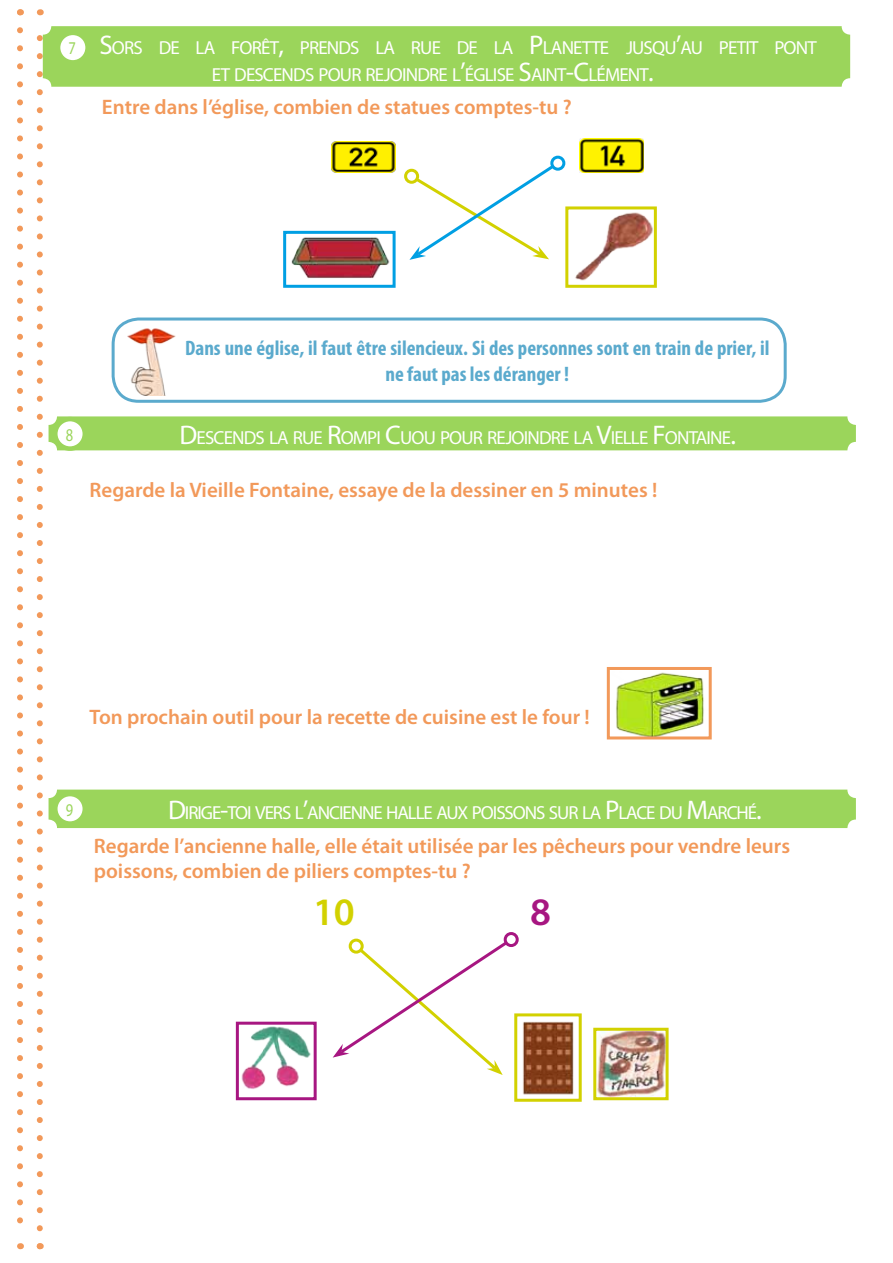
<style>
.page{position:relative;width:893px;height:1263px;background:#fff}
.page>*{position:absolute;margin:0;border:0;box-sizing:border-box;transform-origin:0 0}
.t1{font:600 39px "Myriad Pro";color:#d2d100}
.t2{font:600 39px "Myriad Pro";color:#a71681}
.t3{font:600 21px/25.2px "Myriad Pro";color:#f2995a}
.t4{font:700 condensed 21px/25.2px "Myriad Pro";color:#5baacd;text-align:center}
.t5{font:18.9px/27px "Myriad Pro";letter-spacing:-.045em;color:#fff}
.t6{font:18px "Myriad Pro";color:#9bd55b;scale:.8 1}
.s1{font-size:27px}
</style>
<div class="page">
<svg style="left:17px;top:30px;width:6px;height:1194px"></svg>
<svg style="left:37px;top:35px;width:6px;height:1193px"></svg>
<svg style="left:36px;top:1243px;width:5px;height:6px"></svg>
<svg style="left:20px;top:9px;width:4px;height:6px"></svg>
<div style="left:49px;top:789px;width:807px;height:39px;background:#9bd55b;border-radius:9px"></div>
<div style="left:49px;top:416px;width:807px;height:34px;background:#9bd55b;border-radius:9px"></div>
<div style="left:43px;top:26px;width:807px;height:61px;background:#9bd55b;border-radius:9px"></div>
<div style="left:404px;top:169px;width:15px;height:15px;border:3px solid #d2d100;border-radius:50%"></div>
<svg style="left:409px;top:165px;width:147px;height:95px"></svg>
<div style="left:550px;top:156px;width:15px;height:15px;border:3px solid #009fe3;border-radius:50%"></div>
<img style="left:332px;top:141px;width:63px;height:32px">
<img style="left:579px;top:139px;width:64px;height:34px">
<img style="left:291px;top:237px;width:99px;height:41px">
<div style="left:283px;top:231px;width:113px;height:57px;border:3px solid #009fe3"></div>
<img style="left:241px;top:1026px;width:70px;height:63px">
<div style="left:236px;top:1022px;width:81px;height:78px;border:3px solid #a71681"></div>
<img style="left:522px;top:1021px;width:52px;height:74px">
<div style="left:514px;top:1013px;width:68px;height:89px;border:3px solid #d2d100"></div>
<img style="left:597px;top:1032px;width:68px;height:64px">
<div style="left:593px;top:1028px;width:76px;height:72px;border:3px solid #d2d100"></div>
<svg style="left:58px;top:33px;width:30px;height:29px"></svg>
<div style="left:56px;top:31px;width:34px;height:34px;border:4px solid #9bd55b;border-radius:50%"></div>
<svg style="left:55px;top:419px;width:30px;height:30px"></svg>
<div style="left:53px;top:417px;width:34px;height:34px;border:4px solid #9bd55b;border-radius:50%"></div>
<svg style="left:55px;top:794px;width:30px;height:29px"></svg>
<div style="left:53px;top:792px;width:34px;height:34px;border:4px solid #9bd55b;border-radius:50%"></div>
<img style="left:575px;top:212px;width:78px;height:69px">
<div style="left:565px;top:206px;width:92px;height:82px;border:3px solid #d2d100"></div>
<div style="left:112px;top:317px;width:675px;height:86px;border:3px solid #5baacd;border-radius:26px"></div>
<img style="left:127px;top:328px;width:49px;height:67px">
<img style="left:616px;top:672px;width:88px;height:63px">
<div style="left:607px;top:667px;width:105px;height:72px;border:3px solid #f2995a"></div>
<div style="left:504px;top:932px;width:15px;height:15px;border:3px solid #a71681;border-radius:50%"></div>
<svg style="left:333px;top:939px;width:177px;height:136px"></svg>
<p class="t6" style="left:69px;top:37px;width:11px">7</p>
<p class="t5" style="left:212px;top:34px;width:606px;text-indent:-112px"><span class="s1">S</span>ORS DE LA FORÊT<span class="s1">,</span> PRENDS LA RUE DE LA <span class="s1">P</span>LANETTE JUSQU<span class="s1">’</span>AU PETIT PONT<br>ET DESCENDS POUR REJOINDRE L<span class="s1">’</span>ÉGLISE <span class="s1">S</span>AINT<span class="s1">-C</span>LÉMENT<span class="s1">.</span></p>
<p class="t3" style="left:102px;top:94px;width:471px">Entre dans l’église, combien de statues comptes-tu ?</p>
<p class="t6" style="left:66px;top:423px;width:11px">8</p>
<p class="t4" style="left:185px;top:335px;width:586px">Dans une église, il faut être silencieux. Si des personnes sont en train de prier, il ne faut pas les déranger !</p>
<p class="t5" style="left:179px;top:423px;width:558px"><span class="s1">D</span>ESCENDS LA RUE <span class="s1">R</span>OMPI <span class="s1">C</span>UOU POUR REJOINDRE LA <span class="s1">V</span>IELLE <span class="s1">F</span>ONTAINE<span class="s1">.</span></p>
<p class="t3" style="left:90px;top:477px;width:569px">Regarde la Vieille Fontaine, essaye de la dessiner en 5 minutes !</p>
<p class="t3" style="left:90px;top:703px;width:502px">Ton prochain outil pour la recette de cuisine est le four !</p>
<p class="t6" style="left:66px;top:798px;width:11px">9</p>
<p class="t5" style="left:168px;top:799px;width:595px"><span class="s1">D</span>IRIGE<span class="s1">-</span>TOI VERS L<span class="s1">’</span>ANCIENNE HALLE AUX POISSONS SUR LA <span class="s1">P</span>LACE DU <span class="s1">M</span>ARCHÉ<span class="s1">.</span></p>
<p class="t3" style="left:94px;top:833px;width:698px">Regarde l’ancienne halle, elle était utilisée par les pêcheurs pour vendre leurs poissons, combien de piliers comptes-tu ?</p>
<h1 class="t1" style="left:313px;top:887px;width:43px">10</h1>
<h1 class="t2" style="left:530px;top:887px;width:22px">8</h1>
</div>
